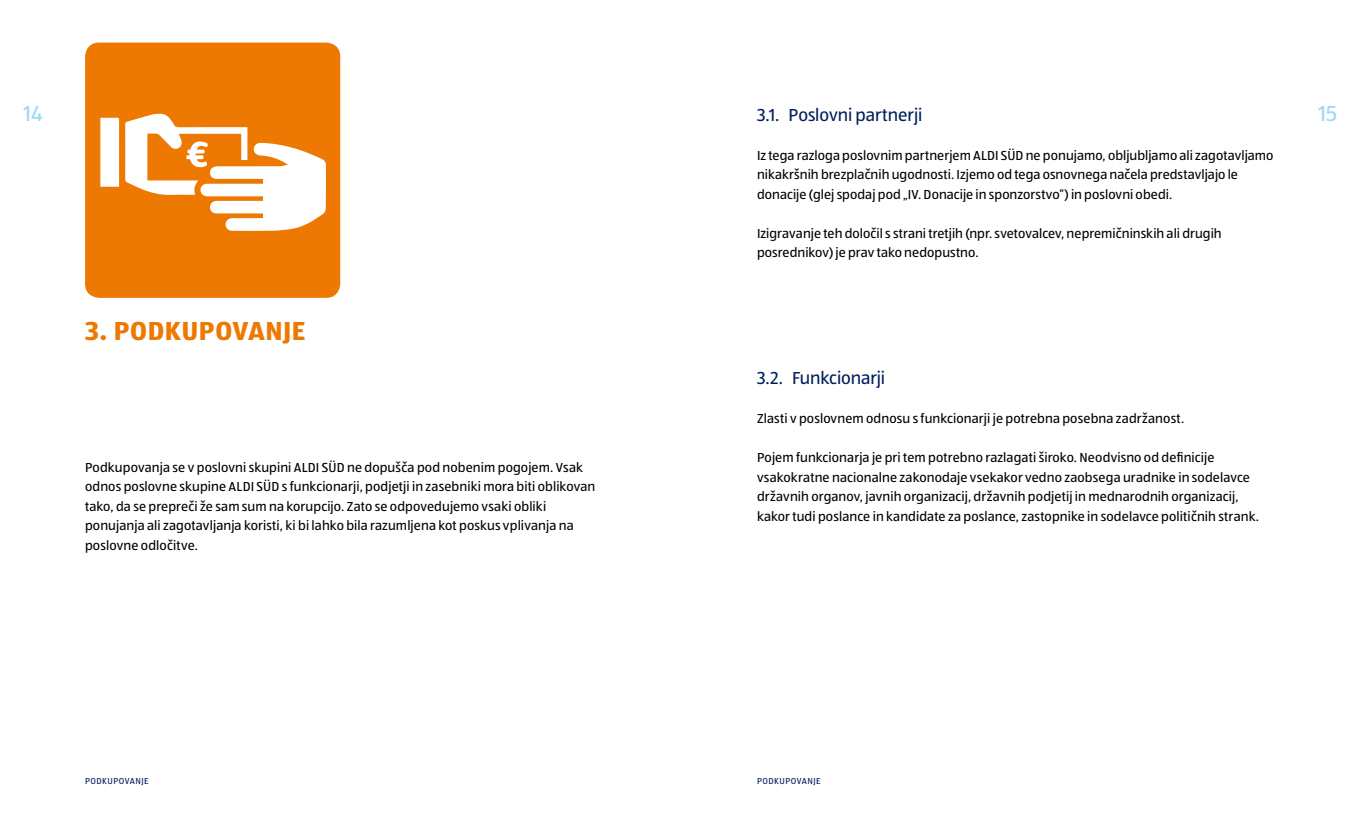
<style>
.page{position:relative;width:1361px;height:817px;background:#fff}
.page>*{position:absolute;margin:0;border:0;box-sizing:border-box;transform-origin:0 0}
.t1{font:700 27px "ALDISUEDOT";letter-spacing:.025em;color:#ed7902}
.t2{font:22.5px "ALDISUEDOT";color:#9dd9f2}
.t3{font:18px "ALDISUEDOT";letter-spacing:-.005em;color:#00205c}
.t4{font:13.5px/19.5px "ALDISUEDOT";letter-spacing:.005em;color:#000}
.t5{font:9px "ALDISUEDOT";letter-spacing:.05em;color:#00205c}
</style>
<div class="page">
<div style="left:85px;top:43px;width:255px;height:255px;background:#ed7902;border-radius:14px"></div>
<svg style="left:100px;top:118px;width:19px;height:69px"></svg>
<svg style="left:125px;top:114px;width:201px;height:117px"></svg>
<h2 class="t2" style="left:24px;top:98px;width:20px">14</h2>
<h1 class="t1" style="left:85px;top:312px;width:222px">3. PODKUPOVANJE</h1>
<p class="t4" style="left:85px;top:457px;width:512px">Podkupovanja se v poslovni skupini ALDI SÜD ne dopušča pod nobenim pogojem. Vsak odnos poslovne skupine ALDI SÜD s funkcionarji, podjetji in zasebniki mora biti oblikovan tako, da se prepreči že sam sum na korupcijo. Zato se odpovedujemo vsaki obliki ponujanja ali zagotavljanja koristi, ki bi lahko bila razumljena kot poskus vplivanja na poslovne odločitve.</p>
<h3 class="t3" style="left:757px;top:103px;width:167px">3.1. Poslovni partnerji</h3>
<p class="t4" style="left:757px;top:145px;width:518px">Iz tega razloga poslovnim partnerjem ALDI SÜD ne ponujamo, obljubljamo ali zagotavljamo nikakršnih brezplačnih ugodnosti. Izjemo od tega osnovnega načela predstavljajo le donacije (glej spodaj pod „IV. Donacije in sponzorstvo“) in poslovni obedi.</p>
<p class="t4" style="left:757px;top:223px;width:466px">Izigravanje teh določil s strani tretjih (npr. svetovalcev, nepremičninskih ali drugih posrednikov) je prav tako nedopustno.</p>
<h3 class="t3" style="left:757px;top:366px;width:130px">3.2. Funkcionarji</h3>
<p class="t4" style="left:757px;top:408px;width:429px">Zlasti v poslovnem odnosu s funkcionarji je potrebna posebna zadržanost.</p>
<p class="t4" style="left:757px;top:447px;width:503px">Pojem funkcionarja je pri tem potrebno razlagati široko. Neodvisno od definicije vsakokratne nacionalne zakonodaje vsekakor vedno zaobsega uradnike in sodelavce državnih organov, javnih organizacij, državnih podjetij in mednarodnih organizacij, kakor tudi poslance in kandidate za poslance, zastopnike in sodelavce političnih strank.</p>
<h2 class="t2" style="left:1318px;top:98px;width:20px">15</h2>
<p class="t5" style="left:85px;top:775px;width:65px">PODKUPOVANJE</p>
<p class="t5" style="left:757px;top:775px;width:65px">PODKUPOVANJE</p>
</div>
